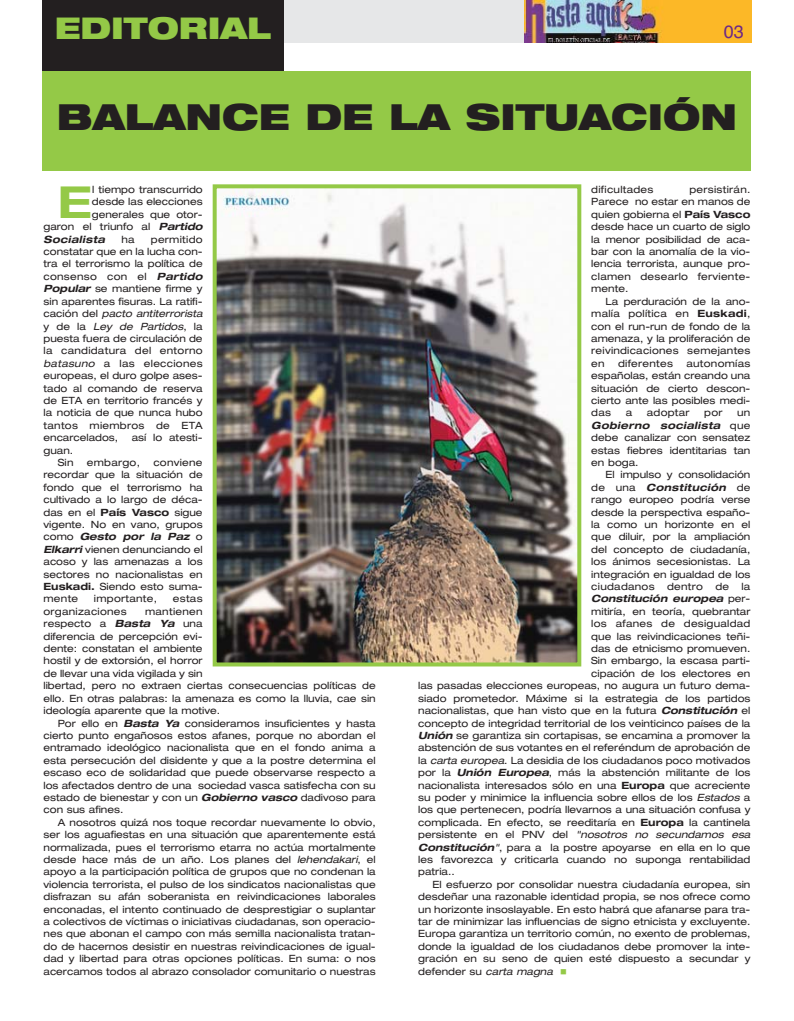
<style>
.page{position:relative;width:794px;height:1021px;background:#fff}
.page>*{position:absolute;margin:0;border:0;box-sizing:border-box;transform-origin:0 0}
.t1{font:700 expanded 44.1px "Helvetica Neue";color:#94c947}
.t2{font:900 expanded 36px "Helvetica Neue";color:#231f20}
.t3{font:900 expanded 30px "Helvetica Neue";color:#94c947}
.t4{font:18px "Helvetica";color:#6c2787}
.t5{font:expanded 10px/12.4px "Helvetica Neue";color:#231f20;text-align:justify}
.t6{font:expanded 10px "Helvetica Neue";letter-spacing:.025em;color:#231f20}
.t7{font:italic 700 expanded 10px "Helvetica Neue";color:#231f20}
.t8{font:italic expanded 10px "Helvetica Neue";color:#231f20}
.s1{font-weight:700;font-style:italic}
.s2{font-style:italic}
.s3{font-weight:700}
.s4{font-weight:400;font-style:normal}
.s5{font-style:normal}
</style>
<div class="page">
<div style="left:43px;top:0;width:708px;height:43px;background:#e6e7e8"></div>
<img style="left:524px;top:0;width:227px;height:42px">
<div style="left:43px;top:71px;width:708px;height:99px;background:#94c947"></div>
<img style="left:218px;top:189px;width:358px;height:472px">
<div style="left:213px;top:184px;width:368px;height:482px;border:4px solid #94c947"></div>
<div style="left:43px;top:0;width:240px;height:71px;background:#231f20"></div>
<h3 class="t3" style="left:55px;top:17px;width:218px">EDITORIAL</h3>
<h3 class="t4" style="left:724px;top:25px;width:22px">03</h3>
<h2 class="t2" style="left:57px;top:104px;width:682px">BALANCE DE LA SITUACIÓN</h2>
<h1 class="t1" style="left:58px;top:186px;width:36px">E</h1>
<p class="t5" style="left:92px;top:184px;width:112px">l tiempo transcurrido</p>
<p class="t5" style="left:92px;top:197px;width:112px">desde las elecciones</p>
<p class="t5" style="left:92px;top:209px;width:112px">generales que otor-</p>
<p class="t5" style="left:44px;top:221px;width:163px">garon el triunfo al <span class="s1">Partido</span></p>
<p class="t7" style="left:44px;top:235px;width:65px">Socialista</p>
<p class="t5" style="left:121px;top:234px;width:15px">ha</p>
<p class="t5" style="left:44px;top:234px;width:163px;text-align:left;text-indent:107px">permitido constatar que en la lucha con&shy;tra el terrorismo la política de consenso con el <span class="s1">Partido<br>Popular</span> se mantiene firme y sin aparentes fisuras. La ratifi&shy;c a c i ó n d e l <span class="s2">pacto antiterrorista </span>y d e l a <span class="s2">Ley de Partidos</span>, l a puesta fuera de circulación de la candidatura del entorno <span class="s2">batasuno</span> a las elecciones europeas, el duro golpe ases&shy;tado al comando de reserva de ETA en territorio francés y la noticia de que nunca hubo tantos miembros de ETA encarcelados,</p>
<p class="t5" style="left:132px;top:432px;width:72px">así lo atesti-</p>
<p class="t5" style="left:44px;top:445px;width:32px;text-align:right">guan.<br>Sin</p>
<p class="t6" style="left:87px;top:458px;width:55px">embargo,</p>
<p class="t5" style="left:44px;top:457px;width:161px;text-indent:110px">conviene recordar que la situación de fondo que el terrorismo ha cultivado a lo largo de déca&shy;das en el <span class="s3">País Vasco</span> sigue vigente. No en vano, grupos c o m o <span class="s1">Gesto por la Paz</span> o <span class="s1">Elkarri</span>vienen denunciando el acoso y las amenazas a los sectores no nacionalistas en <span class="s3">Euskadi.</span> Siendo esto suma&shy;mente</p>
<p class="t6" style="left:94px;top:595px;width:65px">importante,</p>
<p class="t5" style="left:173px;top:593px;width:31px">estas</p>
<p class="t6" style="left:44px;top:607px;width:85px">organizaciones</p>
<p class="t5" style="left:44px;top:606px;width:334px;text-align:left;text-indent:102px">mantienen<br>respecto a <span class="s1">Basta Ya</span> una<br>diferencia de percepción evi-<br>dente: constatan el ambiente<br>hostil y de extorsión, el horror<br>de llevar una vida vigilada y sin<br>libertad, pero no extraen ciertas consecuencias políticas de ello. En otras palabras: la amenaza es como la lluvia, cae sin ideología aparente que la motive.</p>
<p class="t5" style="left:44px;top:717px;width:334px;text-indent:14px">Por ello en <span class="s1">Basta Ya</span> consideramos insuficientes y hasta cierto punto engañosos estos afanes, porque no abordan el entramado ideológico nacionalista que en el fondo anima a esta persecución del disidente y que a la postre determina el escaso eco de solidaridad que puede observarse respecto a los afectados dentro de una sociedad vasca satisfecha con su estado de bienestar y con un <span class="s1">Gobierno vasco</span> dadivoso para con sus afines.</p>
<p class="t5" style="left:44px;top:817px;width:334px;text-indent:14px">A nosotros quizá nos toque recordar nuevamente lo obvio, ser los aguafiestas en una situación que aparentemente está normalizada, pues el terrorismo etarra no actúa mortalmente desde hace más de un año. Los planes del <span class="s2">lehendakari</span>, el apoyo a la participación política de grupos que no condenan la violencia terrorista, el pulso de los sindicatos nacionalistas que disfrazan su afán soberanista en reivindicaciones laborales enconadas, el intento continuado de desprestigiar o suplantar a colectivos de víctimas o iniciativas ciudadanas, son operacio&shy;nes que abonan el campo con más semilla nacionalista tratan&shy;do de hacernos desistir en nuestras reivindicaciones de igual&shy;dad y libertad para otras opciones políticas. En suma: o nos acercamos todos al abrazo consolador comunitario o nuestras</p>
<p class="t6" style="left:591px;top:186px;width:64px">dificultades</p>
<p class="t5" style="left:591px;top:184px;width:161px;text-indent:98px">persistirán.<br>Parece no estar en manos de quien gobierna el <span class="s3">País Vasco </span>desde hace un cuarto de siglo la menor posibilidad de aca&shy;bar con la anomalía de la vio&shy;lencia terrorista, aunque pro&shy;clamen desearlo ferviente&shy;mente.</p>
<p class="t5" style="left:591px;top:296px;width:161px;text-indent:14px">La perduración de la ano&shy;malía política en <span class="s3">Euskadi</span>, con el run-run de fondo de la amenaza, y la proliferación de reivindicaciones semejantes en</p>
<p class="t6" style="left:618px;top:359px;width:56px">diferentes</p>
<p class="t5" style="left:591px;top:358px;width:161px;text-indent:95px">autonomías españolas, están creando una situación de cierto descon&shy;cierto ante las posibles medi&shy;das</p>
<p class="t5" style="left:625px;top:407px;width:8px">a</p>
<p class="t6" style="left:647px;top:409px;width:44px">adoptar</p>
<p class="t5" style="left:704px;top:407px;width:20px">por</p>
<p class="t5" style="left:591px;top:407px;width:161px;text-indent:146px">un <span class="s1">Gobierno socialista</span> q u e debe canalizar con sensatez estas fiebres identitarias tan en boga.</p>
<p class="t5" style="left:605px;top:469px;width:146px">El impulso y consolidación</p>
<p class="t7" style="left:591px;top:483px;width:161px"><span class="s4">d e u n a</span> Constitución <span class="s4">d e</span></p>
<p class="t5" style="left:591px;top:494px;width:161px">rango europeo podría verse</p>
<p class="t5" style="left:591px;top:507px;width:161px">desde la perspectiva españo-</p>
<p class="t5" style="left:591px;top:519px;width:161px">la como un horizonte en el</p>
<p class="t5" style="left:591px;top:531px;width:161px">que diluir, por la ampliación</p>
<p class="t5" style="left:591px;top:544px;width:161px">del concepto de ciudadanía,</p>
<p class="t5" style="left:591px;top:556px;width:161px">los ánimos secesionistas. La</p>
<p class="t5" style="left:591px;top:569px;width:161px">integración en igualdad de los</p>
<p class="t6" style="left:591px;top:582px;width:161px">ciudadanos dentro de la</p>
<p class="t7" style="left:591px;top:595px;width:161px">Constitución europea <span class="s4">p e r -</span></p>
<p class="t5" style="left:591px;top:606px;width:161px">mitiría, en teoría, quebrantar</p>
<p class="t6" style="left:591px;top:620px;width:161px">los afanes de desigualdad</p>
<p class="t5" style="left:591px;top:631px;width:161px">que las reivindicaciones teñi-</p>
<p class="t5" style="left:591px;top:643px;width:161px">das de etnicismo promueven.</p>
<p class="t5" style="left:591px;top:655px;width:161px">Sin embargo, la escasa parti-</p>
<p class="t5" style="left:591px;top:668px;width:161px">cipación de los electores en</p>
<p class="t5" style="left:418px;top:680px;width:334px">las pasadas elecciones europeas, no augura un futuro dema-</p>
<p class="t5" style="left:418px;top:693px;width:334px">siado prometedor. Máxime si la estrategia de los partidos</p>
<p class="t5" style="left:418px;top:705px;width:334px">nacionalistas, que han visto que en la futura <span class="s1">Constitución</span> el</p>
<p class="t5" style="left:418px;top:717px;width:334px">concepto de integridad territorial de los veinticinco países de la</p>
<p class="t5" style="left:418px;top:730px;width:334px"><span class="s1">Unión</span> se garantiza sin cortapisas, se encamina a promover la</p>
<p class="t5" style="left:418px;top:742px;width:334px">abstención de sus votantes en el referéndum de aprobación de</p>
<p class="t5" style="left:418px;top:755px;width:334px">la <span class="s2">carta europea</span>. La desidia de los ciudadanos poco motivados</p>
<p class="t5" style="left:418px;top:767px;width:334px">por la <span class="s1">Unión Europea</span>, más la abstención militante de los</p>
<p class="t5" style="left:418px;top:779px;width:334px">nacionalista interesados sólo en una <span class="s3">Europa</span> que acreciente</p>
<p class="t5" style="left:418px;top:792px;width:334px">su poder y minimice la influencia sobre ellos de los <span class="s2">Estados</span> a</p>
<p class="t5" style="left:418px;top:804px;width:334px">los que pertenecen, podría llevarnos a una situación confusa y</p>
<p class="t5" style="left:418px;top:817px;width:334px">complicada. En efecto, se reeditaría en <span class="s3">Europa</span> la cantinela</p>
<p class="t8" style="left:418px;top:830px;width:336px"><span class="s5">p e r s i s t e n t e e n e l P N V d e l</span> "nosotros no secundamos esa</p>
<p class="t5" style="left:418px;top:841px;width:334px"><span class="s1">Constitución</span><span class="s2">"</span>, para a la postre apoyarse en ella en lo que</p>
<p class="t5" style="left:418px;top:854px;width:334px">les favorezca y criticarla cuando no suponga rentabilidad</p>
<p class="t5" style="left:418px;top:866px;width:38px">patria..</p>
<p class="t5" style="left:432px;top:879px;width:319px">El esfuerzo por consolidar nuestra ciudadanía europea, sin</p>
<p class="t5" style="left:418px;top:891px;width:334px">desdeñar una razonable identidad propia, se nos ofrece como</p>
<p class="t5" style="left:418px;top:903px;width:334px">un horizonte insoslayable. En esto habrá que afanarse para tra-</p>
<p class="t5" style="left:418px;top:916px;width:334px">tar de minimizar las influencias de signo etnicista y excluyente.</p>
<p class="t5" style="left:418px;top:928px;width:334px">Europa garantiza un territorio común, no exento de problemas,</p>
<p class="t5" style="left:418px;top:941px;width:334px">donde la igualdad de los ciudadanos debe promover la inte-</p>
<p class="t5" style="left:418px;top:953px;width:334px">gración en su seno de quien esté dispuesto a secundar y</p>
<p class="t5" style="left:418px;top:965px;width:138px">defender su <span class="s2">carta magna</span></p>
</div>
